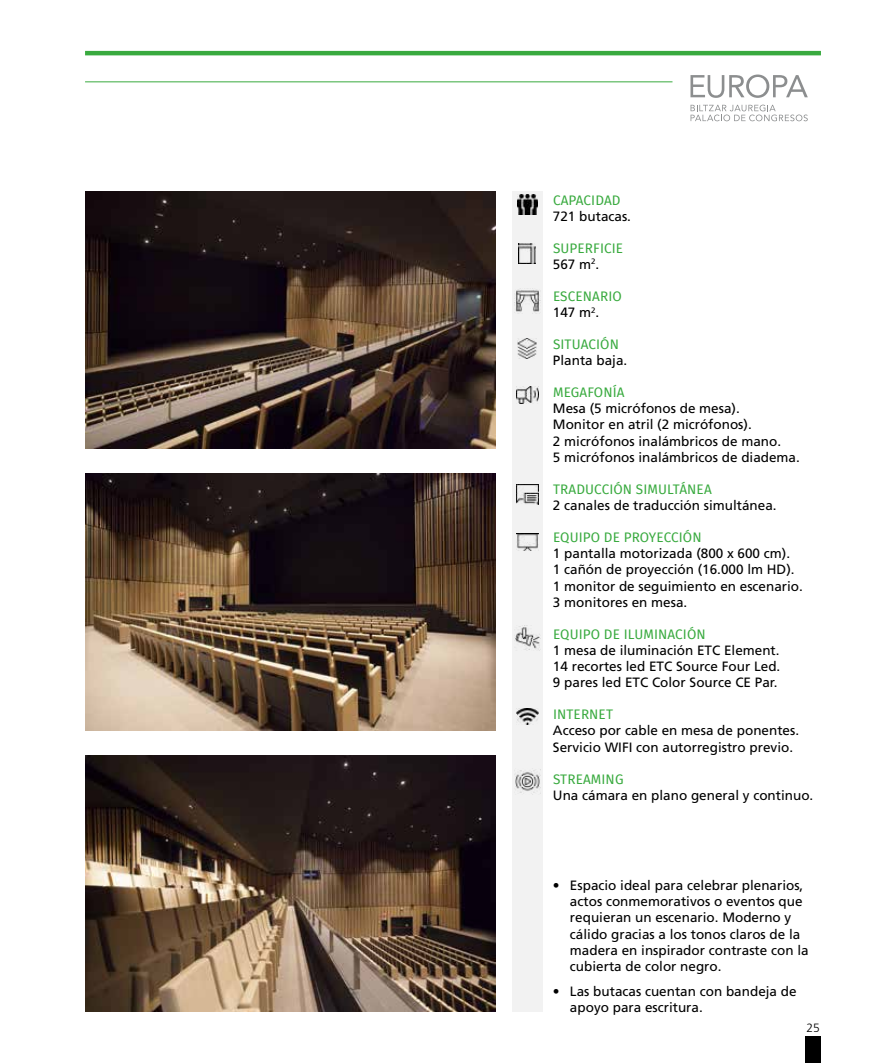
<style>
.page{position:relative;width:872px;height:1063px;background:#fff}
.page>*{position:absolute;margin:0;border:0;box-sizing:border-box;transform-origin:0 0}
.t1{font:13.5px/16.2px "Frutiger LT Std";color:#000}
.t2{font:13.5px "Fira Sans";letter-spacing:.01em;color:#39aa3f}
.t3{font:300 12px "Frutiger LT Std";color:#000}
</style>
<div class="page">
<hr style="left:85px;top:51px;width:736px;height:4px;background:#39aa3f">
<div style="left:805px;top:1036px;width:15px;height:27px;background:#000"></div>
<hr style="left:85px;top:81px;width:587px;height:1px;background:#39aa3f">
<svg style="left:690px;top:105px;width:117px;height:16px"></svg>
<svg style="left:690px;top:75px;width:117px;height:23px"></svg>
<div style="left:512px;top:192px;width:30px;height:820px;background:#f2f2f2"></div>
<img style="left:85px;top:756px;width:411px;height:256px">
<img style="left:85px;top:192px;width:411px;height:256px">
<img style="left:85px;top:474px;width:411px;height:256px">
<img style="left:517px;top:195px;width:20px;height:19px">
<img style="left:519px;top:243px;width:16px;height:20px">
<img style="left:518px;top:338px;width:18px;height:20px">
<img style="left:516px;top:386px;width:22px;height:18px">
<img style="left:516px;top:485px;width:22px;height:19px">
<img style="left:516px;top:709px;width:22px;height:15px">
<img style="left:516px;top:533px;width:22px;height:17px">
<img style="left:515px;top:625px;width:25px;height:26px">
<img style="left:514px;top:288px;width:26px;height:26px">
<img style="left:514px;top:770px;width:26px;height:23px">
<p class="t2" style="left:553px;top:190px;width:69px">CAPACIDAD</p>
<p class="t1" style="left:553px;top:208px;width:80px">721 butacas.</p>
<p class="t2" style="left:553px;top:238px;width:72px">SUPERFICIE</p>
<p class="t1" style="left:553px;top:256px;width:48px">567 m<sup>2</sup>.</p>
<p class="t2" style="left:553px;top:286px;width:70px">ESCENARIO</p>
<p class="t1" style="left:553px;top:304px;width:48px">147 m<sup>2</sup>.</p>
<p class="t2" style="left:553px;top:334px;width:67px">SITUACIÓN</p>
<p class="t1" style="left:553px;top:352px;width:76px">Planta baja.</p>
<p class="t2" style="left:553px;top:382px;width:73px">MEGAFONÍA</p>
<p class="t1" style="left:553px;top:401px;width:248px">Mesa (5 micrófonos de mesa).<br>Monitor en atril (2 micrófonos).<br>2 micrófonos inalámbricos de mano.<br>5 micrófonos inalámbricos de diadema.</p>
<p class="t2" style="left:553px;top:479px;width:160px">TRADUCCIÓN SIMULTÁNEA</p>
<p class="t1" style="left:553px;top:497px;width:225px">2 canales de traducción simultánea.</p>
<p class="t2" style="left:553px;top:527px;width:150px">EQUIPO DE PROYECCIÓN</p>
<p class="t1" style="left:553px;top:545px;width:251px">1 pantalla motorizada (800 x 600 cm).<br>1 cañón de proyección (16.000 lm HD).<br>1 monitor de seguimiento en escenario.<br>3 monitores en mesa.</p>
<p class="t2" style="left:553px;top:624px;width:154px">EQUIPO DE ILUMINACIÓN</p>
<p class="t1" style="left:553px;top:642px;width:229px;text-align:justify">1 mesa de iluminación ETC Element.<br>14 recortes led ETC Source Four Led.<br>9 pares led ETC Color Source CE Par.</p>
<p class="t2" style="left:553px;top:704px;width:61px">INTERNET</p>
<p class="t1" style="left:553px;top:723px;width:248px">Acceso por cable en mesa de ponentes.<br>Servicio WIFI con autorregistro previo.</p>
<p class="t2" style="left:553px;top:769px;width:72px">STREAMING</p>
<p class="t1" style="left:553px;top:787px;width:262px">Una cámara en plano general y continuo.</p>
<p class="t1" style="left:570px;top:877px;width:240px;text-indent:-17px">• Espacio ideal para celebrar plenarios, actos conmemorativos o eventos que requieran un escenario. Moderno y cálido gracias a los tonos claros de la madera en inspirador contraste con la cubierta de color negro.</p>
<p class="t1" style="left:570px;top:983px;width:228px;text-indent:-17px">• Las butacas cuentan con bandeja de apoyo para escritura.</p>
<p class="t3" style="left:806px;top:1021px;width:15px">25</p>
</div>
